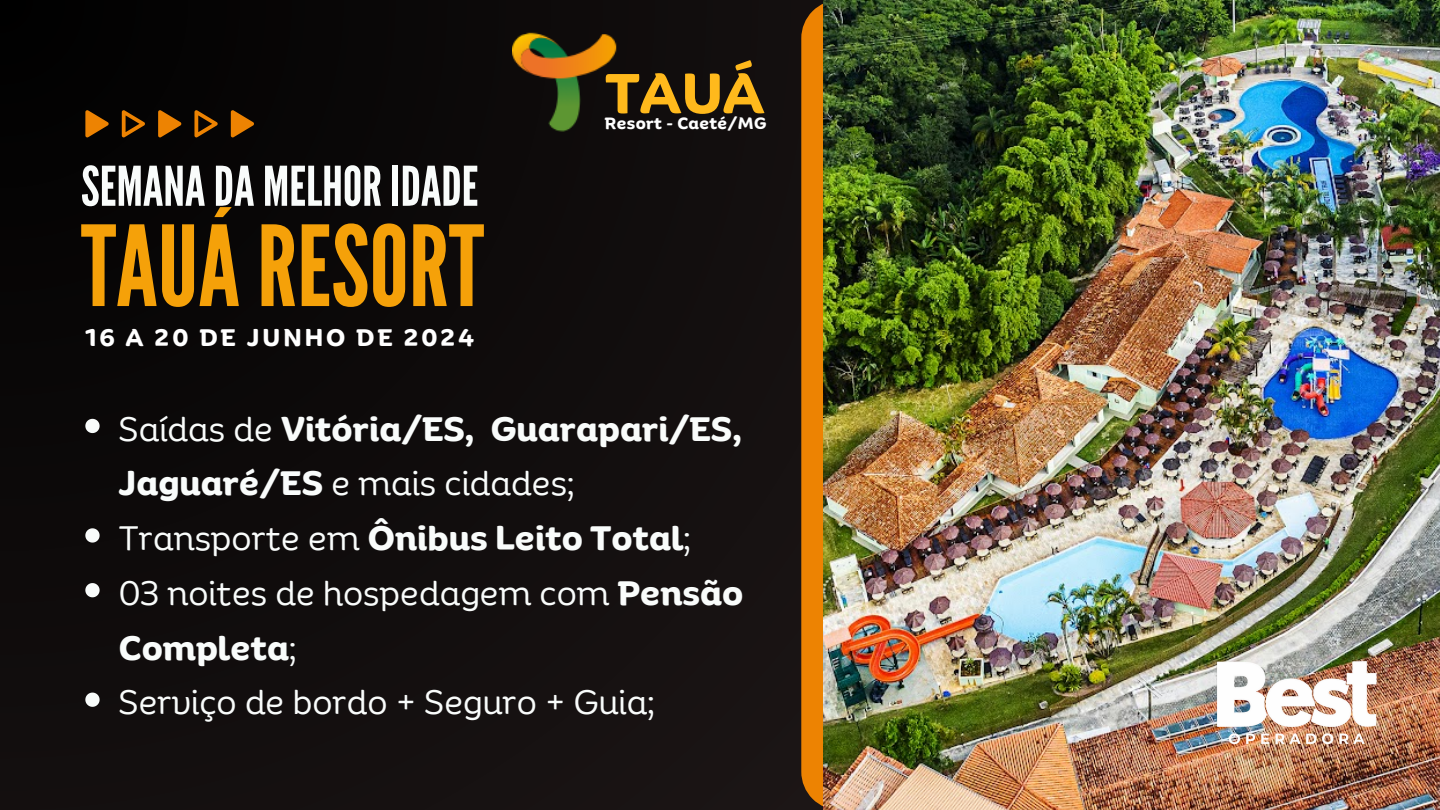
<style>
.page{position:relative;width:1440px;height:810px;background:#100c0c}
.page>*{position:absolute;margin:0;border:0;box-sizing:border-box;transform-origin:0 0}
.t1{font:111.2px "League Gothic";color:#f5a109}
.t2{font:54.6px "League Gothic";color:#f9fcfb}
.t3{font:700 54.1px "Binate Display";color:#ffb91c}
.t4{font:33px/54.8px "Binate Display";color:#f9fcfb}
.t5{font:700 33px/54.8px "Binate Display";color:#f9fcfb}
.t6{font:700 23.3px "Binate Display";letter-spacing:.13em;color:#fff}
.t7{font:700 15.8px "Binate Display";letter-spacing:.015em;color:#fff}
.s1{font-weight:400}
.s2{font-weight:700}
</style>
<div class="page">
<svg style="left:231px;top:110px;width:23px;height:27px"></svg>
<svg style="left:158px;top:110px;width:23px;height:27px"></svg>
<svg style="left:85px;top:110px;width:24px;height:27px"></svg>
<svg style="left:194px;top:110px;width:24px;height:27px"></svg>
<svg style="left:122px;top:110px;width:23px;height:27px"></svg>
<svg style="left:85px;top:419px;width:15px;height:14px"></svg>
<svg style="left:85px;top:528px;width:15px;height:15px"></svg>
<svg style="left:85px;top:583px;width:15px;height:14px"></svg>
<svg style="left:85px;top:693px;width:15px;height:14px"></svg>
<svg style="left:801px;top:0;width:23px;height:810px;background:#dd7d04"></svg>
<img style="left:824px;top:0;width:616px;height:810px">
<img style="left:1205px;top:650px;width:184px;height:107px">
<img style="left:513px;top:32px;width:104px;height:100px">
<p class="t2" style="left:81px;top:155px;width:399px">SEMANADA MELHORIDADE</p>
<p class="t1" style="left:81px;top:202px;width:405px">TAUÁRESORT</p>
<p class="t6" style="left:85px;top:316px;width:390px">16 A 20 DE JUNHO DE 2024</p>
<p class="t3" style="left:605px;top:43px;width:161px">TAUÁ</p>
<p class="t7" style="left:605px;top:108px;width:163px">Resort - Caeté/MG</p>
<p class="t5" style="left:119px;top:397px;width:624px"><span class="s1">Saídas de</span> Vitória/ES, Guarapari/ES,<br>Jaguaré/ES <span class="s1">e mais cidades;</span></p>
<p class="t4" style="left:119px;top:506px;width:626px">Transporte em <span class="s2">Ônibus Leito Total</span>;<br>03 noites de hospedagem com <span class="s2">Pensão</span></p>
<h2 class="t4" style="left:119px;top:616px;width:537px"><span class="s2">Completa</span>;<br>Serviço de bordo + Seguro + Guia;</h2>
</div>
